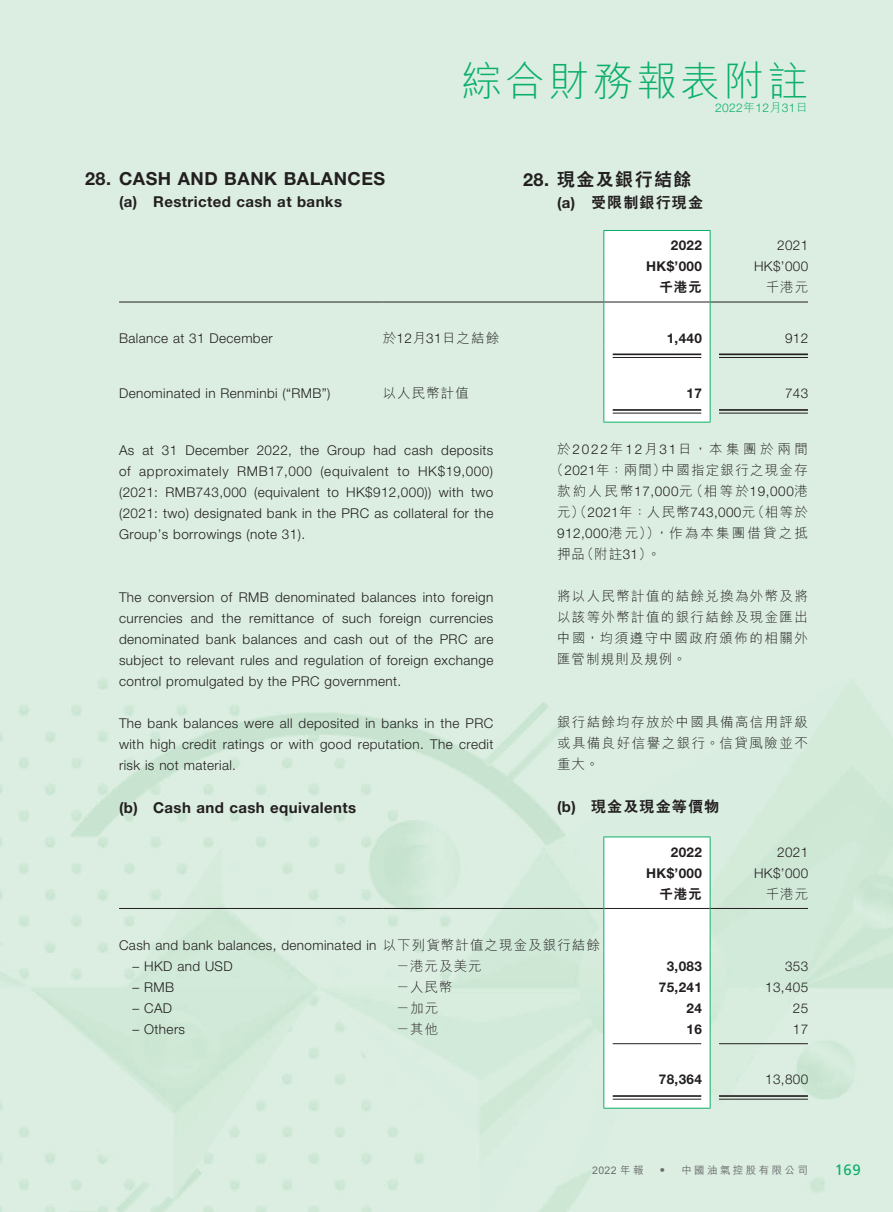
<style>
.page{position:relative;width:893px;height:1212px;background:#fff}
.page>*{position:absolute;margin:0;border:0;box-sizing:border-box;transform-origin:0 0}
.t1{font:300 40.5px "M Hei HK";letter-spacing:.08em;color:#0baf6a}
.t2{font:700 18px "Helvetica Neue LT Std";letter-spacing:.03em;color:#231f20}
.t3{font:800 18px "C Hei 2 HK";letter-spacing:.08em;color:#231f20}
.t4{font:700 15px "Helvetica Neue LT Std";letter-spacing:.03em;color:#231f20}
.t5{font:800 15px "C Hei 2 HK";letter-spacing:.08em;color:#231f20}
.t6{font:15px "Frutiger LT Std";color:#0baf6a}
.t7{font:300 13.5px/21px "Helvetica Neue LT Std";letter-spacing:.03em;color:#231f20;text-align:justify}
.t8{font:300 13.5px/21px "M Hei HK";letter-spacing:.1em;color:#231f20;text-align:justify}
.t9{font:700 13.5px "Helvetica Neue LT Std";letter-spacing:.03em;color:#231f20}
.t10{font:800 13.5px "C Hei 2 HK";letter-spacing:.08em;color:#231f20}
.t11{font:300 12px "Helvetica Neue LT Std";letter-spacing:.03em;color:#0baf6a}
.t12{font:500 10.5px "M Hei HK";letter-spacing:.23em;color:#6c6d70}
.s1{font-family:"M Hei HK"}
.s2{font-family:"Helvetica Neue LT Std";font-weight:700}
.s3{font-family:"Helvetica Neue LT Std"}
</style>
<div class="page">
<hr style="left:603px;top:422px;width:107px;height:1px;background:#0baf6a">
<svg style="left:603px;top:230px;width:108px;height:192px"></svg>
<hr style="left:119px;top:302px;width:264px;height:1px;background:#231f20">
<hr style="left:383px;top:302px;width:220px;height:1px;background:#231f20">
<hr style="left:604px;top:302px;width:106px;height:1px;background:#231f20">
<hr style="left:710px;top:302px;width:98px;height:1px;background:#231f20">
<hr style="left:613px;top:353px;width:88px;height:2px;background:#231f20">
<hr style="left:613px;top:357px;width:88px;height:1px;background:#231f20">
<hr style="left:719px;top:353px;width:89px;height:2px;background:#231f20">
<hr style="left:719px;top:357px;width:89px;height:1px;background:#231f20">
<hr style="left:613px;top:409px;width:88px;height:2px;background:#231f20">
<hr style="left:613px;top:413px;width:88px;height:1px;background:#231f20">
<hr style="left:719px;top:409px;width:89px;height:2px;background:#231f20">
<hr style="left:719px;top:413px;width:89px;height:1px;background:#231f20">
<hr style="left:603px;top:836px;width:107px;height:1px;background:#0baf6a">
<hr style="left:603px;top:1108px;width:107px;height:1px;background:#0baf6a">
<svg style="left:603px;top:837px;width:108px;height:271px"></svg>
<hr style="left:119px;top:908px;width:264px;height:1px;background:#231f20">
<hr style="left:383px;top:908px;width:220px;height:1px;background:#231f20">
<hr style="left:604px;top:908px;width:106px;height:1px;background:#231f20">
<hr style="left:710px;top:908px;width:98px;height:1px;background:#231f20">
<hr style="left:613px;top:1043px;width:88px;height:1px;background:#231f20">
<hr style="left:719px;top:1043px;width:89px;height:1px;background:#231f20">
<hr style="left:613px;top:1095px;width:88px;height:2px;background:#231f20">
<hr style="left:613px;top:1099px;width:88px;height:1px;background:#231f20">
<hr style="left:719px;top:1095px;width:89px;height:2px;background:#231f20">
<hr style="left:719px;top:1099px;width:89px;height:1px;background:#231f20">
<h2 class="t2" style="left:85px;top:167px;width:302px">28. CASH AND BANK BALANCES</h2>
<p class="t4" style="left:119px;top:192px;width:224px">(a) Restricted cash at banks</p>
<h1 class="t1" style="left:462px;top:52px;width:348px">綜合財務報表附註</h1>
<p class="t11" style="left:715px;top:101px;width:94px">2022<span class="s1">年</span>12<span class="s1">月</span>31<span class="s1">日</span></p>
<h2 class="t3" style="left:523px;top:167px;width:170px"><span class="s2">28.</span> 現金及銀行結餘</h2>
<p class="t5" style="left:557px;top:192px;width:148px"><span class="s2">(a)</span> 受限制銀行現金</p>
<p class="t9" style="left:671px;top:237px;width:33px">2022</p>
<p class="t7" style="left:777px;top:235px;width:33px">2021</p>
<p class="t9" style="left:646px;top:258px;width:57px">HK$’000</p>
<p class="t7" style="left:754px;top:256px;width:56px">HK$’000</p>
<p class="t10" style="left:659px;top:278px;width:44px">千港元</p>
<p class="t8" style="left:766px;top:276px;width:44px">千港元</p>
<p class="t7" style="left:119px;top:327px;width:155px">Balance at 31 December</p>
<p class="t8" style="left:383px;top:327px;width:118px">於<span class="s3">12</span>月<span class="s3">31</span>日之結餘</p>
<p class="t9" style="left:667px;top:329px;width:37px">1,440</p>
<p class="t7" style="left:785px;top:327px;width:25px">912</p>
<p class="t7" style="left:119px;top:383px;width:213px">Denominated in Renminbi (“RMB”)</p>
<p class="t8" style="left:383px;top:382px;width:88px">以人民幣計值</p>
<p class="t9" style="left:687px;top:385px;width:17px">17</p>
<p class="t7" style="left:785px;top:383px;width:25px">743</p>
<p class="t7" style="left:119px;top:439px;width:376px">As at 31 December 2022, the Group had cash deposits of approximately RMB17,000 (equivalent to HK$19,000) (2021: RMB743,000 (equivalent to HK$912,000)) with two (2021: two) designated bank in the PRC as collateral for the Group’s borrowings (note 31).</p>
<p class="t7" style="left:119px;top:586px;width:376px">The conversion of RMB denominated balances into foreign currencies and the remittance of such foreign currencies denominated bank balances and cash out of the PRC are subject to relevant rules and regulation of foreign exchange control promulgated by the PRC government.</p>
<p class="t7" style="left:119px;top:712px;width:376px">The bank balances were all deposited in banks in the PRC with high credit ratings or with good reputation. The credit risk is not material.</p>
<p class="t4" style="left:119px;top:798px;width:239px">(b) Cash and cash equivalents</p>
<p class="t8" style="left:550px;top:438px;width:259px;text-align:center">於<span class="s3">2022</span>年<span class="s3">12</span>月<span class="s3">31</span>日，本集團於兩間（<span class="s3">2021</span>年：兩間）中國指定銀行之現金存</p>
<p class="t7" style="left:557px;top:480px;width:252px"><span class="s1">款約人民幣</span>17,000<span class="s1">元（相等於</span>19,000<span class="s1">港</span></p>
<p class="t8" style="left:557px;top:501px;width:252px">元）（<span class="s3">2021</span>年：人民幣<span class="s3">743,000</span>元（相等於<span class="s3">912,000</span>港元）），作為本集團借貸之抵押品（附註<span class="s3">31</span>）。</p>
<p class="t8" style="left:557px;top:585px;width:252px">將以人民幣計值的結餘兌換為外幣及將以該等外幣計值的銀行結餘及現金匯出中國，均須遵守中國政府頒佈的相關外匯管制規則及規例。</p>
<p class="t8" style="left:557px;top:711px;width:252px">銀行結餘均存放於中國具備高信用評級或具備良好信譽之銀行。信貸風險並不重大。</p>
<p class="t5" style="left:557px;top:796px;width:164px"><span class="s2">(b)</span> 現金及現金等價物</p>
<p class="t9" style="left:671px;top:843px;width:33px">2022</p>
<p class="t7" style="left:777px;top:841px;width:33px">2021</p>
<p class="t9" style="left:646px;top:864px;width:57px">HK$’000</p>
<p class="t7" style="left:754px;top:862px;width:56px">HK$’000</p>
<p class="t10" style="left:659px;top:884px;width:44px">千港元</p>
<p class="t8" style="left:766px;top:883px;width:44px">千港元</p>
<p class="t7" style="left:119px;top:934px;width:482px">Cash and bank balances, denominated in <span class="s1">以下列貨幣計值之現金及銀行結餘</span></p>
<p class="t7" style="left:133px;top:955px;width:102px">– HKD and USD</p>
<p class="t8" style="left:396px;top:955px;width:87px">－港元及美元</p>
<p class="t9" style="left:667px;top:958px;width:37px">3,083</p>
<p class="t7" style="left:785px;top:955px;width:25px">353</p>
<p class="t7" style="left:133px;top:976px;width:43px">– RMB</p>
<p class="t8" style="left:396px;top:976px;width:58px">－人民幣</p>
<p class="t9" style="left:659px;top:979px;width:45px">75,241</p>
<p class="t7" style="left:765px;top:976px;width:45px">13,405</p>
<p class="t7" style="left:133px;top:997px;width:41px">– CAD</p>
<p class="t8" style="left:396px;top:997px;width:43px">－加元</p>
<p class="t9" style="left:687px;top:1000px;width:17px">24</p>
<p class="t7" style="left:793px;top:997px;width:17px">25</p>
<p class="t7" style="left:133px;top:1018px;width:54px">– Others</p>
<p class="t8" style="left:396px;top:1018px;width:43px">－其他</p>
<p class="t9" style="left:687px;top:1021px;width:17px">16</p>
<p class="t7" style="left:793px;top:1018px;width:17px">17</p>
<p class="t9" style="left:659px;top:1071px;width:45px">78,364</p>
<p class="t7" style="left:765px;top:1069px;width:45px">13,800</p>
<p class="t12" style="left:592px;top:1162px;width:53px">2022 年報</p>
<p class="t12" style="left:657px;top:1162px;width:152px">• 中國油氣控股有限公司</p>
<p class="t6" style="left:835px;top:1161px;width:27px">169</p>
</div>
